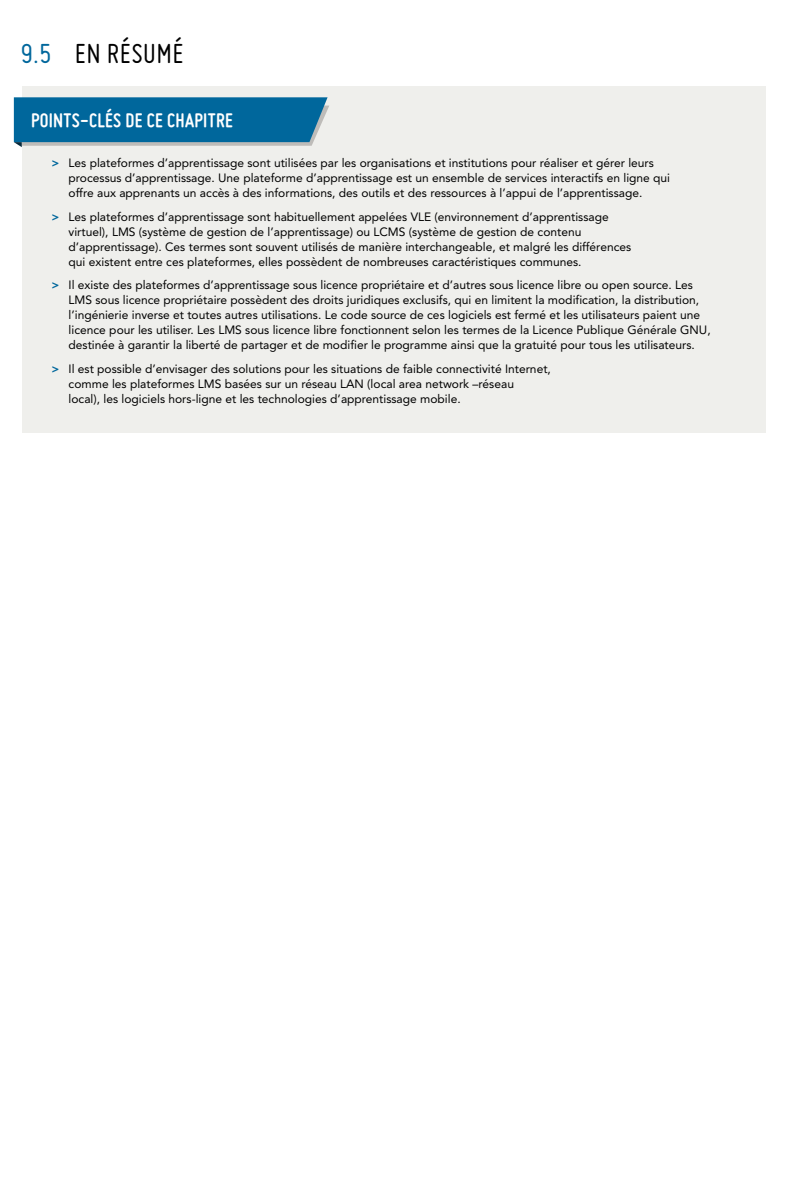
<style>
.page{position:relative;width:806px;height:1179px;background:#fff}
.page>*{position:absolute;margin:0;border:0;box-sizing:border-box;transform-origin:0 0}
.t1{font:30px "Miso";letter-spacing:.015em;color:#000}
.t2{font:700 21px "Miso";letter-spacing:.015em;color:#fff}
.t3{font:12px/15px "Avenir LT Std";color:#000}
.s1{color:#00679c}
.s2{font-weight:800;color:#00679c}
</style>
<div class="page">
<div style="left:22px;top:86px;width:743px;height:346px;background:#efefec"></div>
<svg style="left:14px;top:97px;width:315px;height:50px;background:#1b74a2"></svg>
<h1 class="t1" style="left:21px;top:37px;width:164px"><span class="s1">9.5</span> EN RÉSUMÉ</h1>
<h2 class="t2" style="left:31px;top:108px;width:203px">POINTS-CLÉS DE CE CHAPITRE</h2>
<p class="t3" style="left:69px;top:155px;width:602px;text-indent:-17px"><span class="s2">&gt;</span> Les plateformes d’apprentissage sont utilisées par les organisations et institutions pour réaliser et gérer leurs processus d’apprentissage. Une plateforme d’apprentissage est un ensemble de services interactifs en ligne qui offre aux apprenants un accès à des informations, des outils et des ressources à l’appui de l’apprentissage.</p>
<p class="t3" style="left:69px;top:209px;width:564px;text-indent:-17px"><span class="s2">&gt;</span> Les plateformes d’apprentissage sont habituellement appelées VLE (environnement d’apprentissage virtuel), LMS (système de gestion de l’apprentissage) ou LCMS (système de gestion de contenu d’apprentissage). Ces termes sont souvent utilisés de manière interchangeable, et malgré les différences qui existent entre ces plateformes, elles possèdent de nombreuses caractéristiques communes.</p>
<p class="t3" style="left:69px;top:277px;width:643px;text-indent:-17px"><span class="s2">&gt;</span> Il existe des plateformes d’apprentissage sous licence propriétaire et d’autres sous licence libre ou open source. Les LMS sous licence propriétaire possèdent des droits juridiques exclusifs, qui en limitent la modification, la distribution, l’ingénierie inverse et toutes autres utilisations. Le code source de ces logiciels est fermé et les utilisateurs paient une licence pour les utiliser. Les LMS sous licence libre fonctionnent selon les termes de la Licence Publique Générale GNU, destinée à garantir la liberté de partager et de modifier le programme ainsi que la gratuité pour tous les utilisateurs.</p>
<p class="t3" style="left:69px;top:361px;width:483px;text-indent:-17px"><span class="s2">&gt;</span> Il est possible d’envisager des solutions pour les situations de faible connectivité Internet, comme les plateformes LMS basées sur un réseau LAN (local area network –réseau<br>local), les logiciels hors-ligne et les technologies d’apprentissage mobile.</p>
</div>
